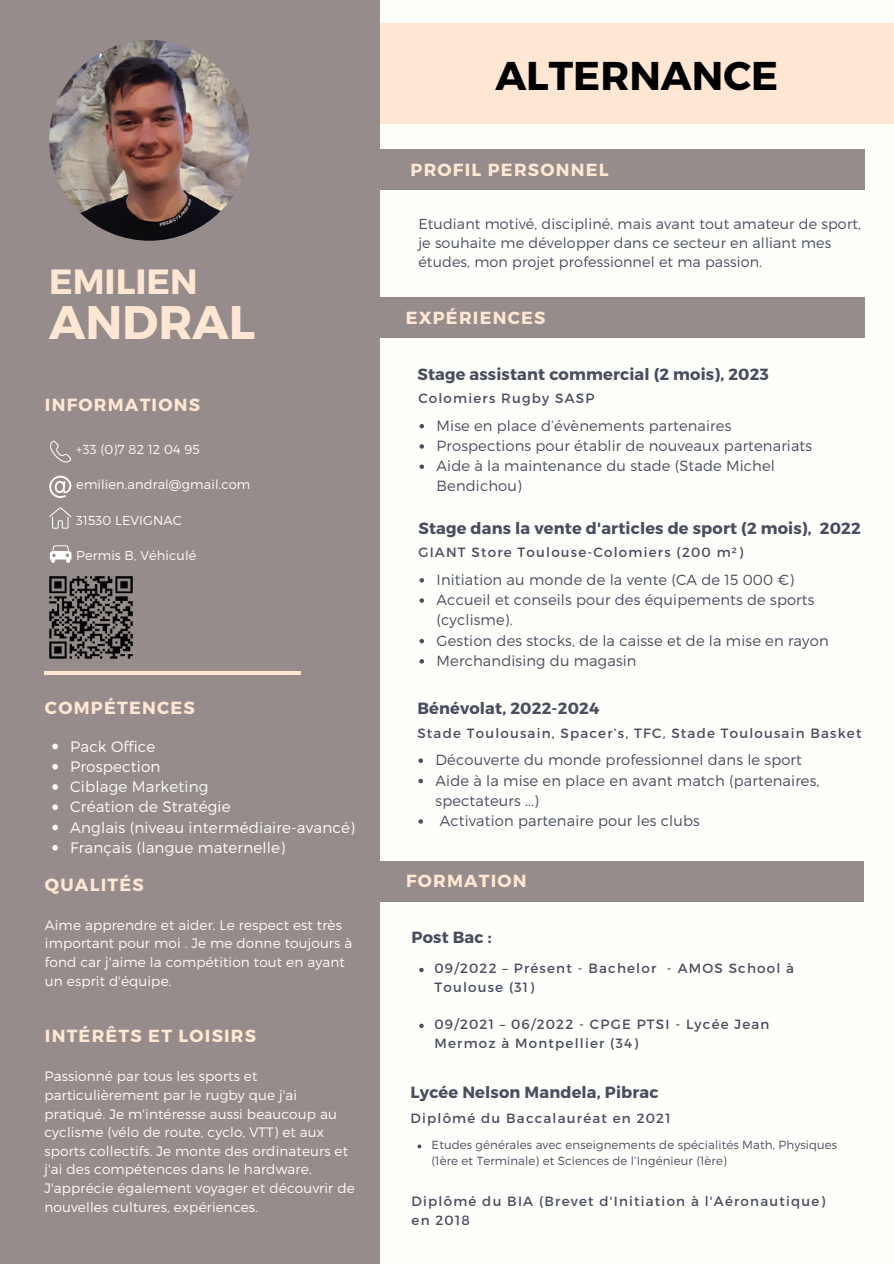
<style>
.page{position:relative;width:894px;height:1264px;background:#fff}
.page>*{position:absolute;margin:0;border:0;box-sizing:border-box;transform-origin:0 0}
.t1{font:700 46.95px "Montserrat";color:#ffe7d4}
.t2{font:700 40.05px "Montserrat";color:#000}
.t3{font:700 34.95px "Montserrat";color:#ffe7d4}
.t4{font:700 17.55px "Montserrat";letter-spacing:.07em;color:#ffe7d4}
.t5{font:700 16.2px "Montserrat";letter-spacing:.01em;color:#494e5f}
.t6{font:300 15.15px "Montserrat";letter-spacing:.01em;color:#fefefa}
.t7{font:300 14.7px/20.2px "Montserrat";letter-spacing:.01em;color:#494e5f}
.t8{font:300 14.4px/19.2px "Montserrat";letter-spacing:.01em;color:#494e5f}
.t9{font:300 13.65px/18.6px "Montserrat";letter-spacing:.01em;color:#fefefa}
.t10{font:13.35px/18.6px "Montserrat";letter-spacing:.09em;color:#494e5f}
.t11{font:300 12.9px "Montserrat";letter-spacing:.01em;color:#fefefa}
.t12{font:300 11.7px/15.6px "Montserrat";letter-spacing:.01em;color:#494e5f}
</style>
<div class="page">
<div style="left:0;top:0;width:893px;height:1263px;background:#fefefa"></div>
<div style="left:318px;top:298px;width:546px;height:40px;background:#968c8b"></div>
<div style="left:357px;top:24px;width:536px;height:100px;background:#ffe7d4"></div>
<div style="left:0;top:0;width:379px;height:1263px;background:#968c8b"></div>
<hr style="left:44px;top:671px;width:257px;height:3px;background:#ffe7d4">
<div style="left:317px;top:860px;width:546px;height:41px;background:#968c8b"></div>
<img style="left:49px;top:40px;width:201px;height:201px;border-radius:50%">
<div style="left:332px;top:150px;width:532px;height:40px;background:#968c8b"></div>
<svg style="left:50px;top:440px;width:22px;height:22px"></svg>
<svg style="left:49px;top:475px;width:23px;height:23px"></svg>
<svg style="left:49px;top:507px;width:22px;height:21px"></svg>
<svg style="left:50px;top:545px;width:21px;height:18px"></svg>
<svg style="left:419px;top:967px;width:4px;height:5px"></svg>
<svg style="left:419px;top:1023px;width:4px;height:5px"></svg>
<svg style="left:417px;top:1144px;width:4px;height:4px"></svg>
<svg style="left:52px;top:743px;width:6px;height:6px"></svg>
<svg style="left:52px;top:764px;width:6px;height:5px"></svg>
<svg style="left:52px;top:784px;width:6px;height:5px"></svg>
<svg style="left:52px;top:804px;width:6px;height:6px"></svg>
<svg style="left:52px;top:824px;width:6px;height:6px"></svg>
<svg style="left:52px;top:845px;width:6px;height:5px"></svg>
<svg style="left:419px;top:578px;width:5px;height:4px"></svg>
<svg style="left:419px;top:598px;width:5px;height:5px"></svg>
<svg style="left:419px;top:639px;width:5px;height:4px"></svg>
<svg style="left:419px;top:659px;width:5px;height:4px"></svg>
<svg style="left:419px;top:424px;width:5px;height:4px"></svg>
<svg style="left:419px;top:444px;width:5px;height:4px"></svg>
<svg style="left:419px;top:464px;width:5px;height:5px"></svg>
<svg style="left:418px;top:758px;width:5px;height:5px"></svg>
<svg style="left:418px;top:778px;width:5px;height:5px"></svg>
<svg style="left:418px;top:819px;width:5px;height:4px"></svg>
<img style="left:50px;top:576px;width:82px;height:82px">
<h3 class="t3" style="left:49px;top:258px;width:150px">EMILIEN</h3>
<h3 class="t1" style="left:49px;top:291px;width:207px">ANDRAL</h3>
<p class="t4" style="left:45px;top:394px;width:156px">INFORMATIONS</p>
<p class="t11" style="left:76px;top:441px;width:125px">+33 (0)7 82 12 04 95</p>
<p class="t11" style="left:76px;top:476px;width:176px">emilien.andral@gmail.com</p>
<p class="t11" style="left:76px;top:511px;width:107px">31530 LEVIGNAC</p>
<p class="t11" style="left:76px;top:547px;width:121px">Permis B, Véhiculé</p>
<p class="t4" style="left:45px;top:696px;width:151px">COMPÉTENCES</p>
<h5 class="t6" style="left:70px;top:736px;width:87px">Pack Office</h5>
<h1 class="t6" style="left:70px;top:756px;width:92px">Prospection</h1>
<h3 class="t6" style="left:70px;top:776px;width:140px">Ciblage Marketing</h3>
<h5 class="t6" style="left:70px;top:797px;width:162px">Création de Stratégie</h5>
<h3 class="t6" style="left:70px;top:817px;width:286px">Anglais (niveau intermédiaire-avancé)</h3>
<h4 class="t6" style="left:70px;top:837px;width:216px">Français (langue maternelle)</h4>
<p class="t4" style="left:45px;top:873px;width:100px">QUALITÉS</p>
<h3 class="t9" style="left:45px;top:915px;width:309px">Aime apprendre et aider. Le respect est très important pour moi . Je me donne toujours à fond car j'aime la compétition tout en ayant un esprit d'équipe.</h3>
<p class="t4" style="left:45px;top:1024px;width:213px">INTÉRÊTS ET LOISIRS</p>
<p class="t9" style="left:44px;top:1066px;width:312px">Passionné par tous les sports et particulièrement par le rugby que j'ai pratiqué. Je m'intéresse aussi beaucoup au cyclisme (vélo de route, cyclo, VTT) et aux sports collectifs. Je monte des ordinateurs et j'ai des compétences dans le hardware.<br>J'apprécie également voyager et découvrir de nouvelles cultures, expériences.</p>
<p class="t2" style="left:495px;top:50px;width:284px">ALTERNANCE</p>
<p class="t4" style="left:410px;top:158px;width:199px">PROFIL PERSONNEL</p>
<p class="t8" style="left:418px;top:214px;width:444px">Etudiant motivé, discipliné, mais avant tout amateur de sport, je souhaite me développer dans ce secteur en alliant mes études, mon projet professionnel et ma passion.</p>
<h2 class="t4" style="left:405px;top:306px;width:141px">EXPÉRIENCES</h2>
<p class="t5" style="left:417px;top:363px;width:353px">Stage assistant commercial (2 mois), 2023</p>
<h4 class="t10" style="left:418px;top:388px;width:178px">Colomiers Rugby SASP</h4>
<p class="t7" style="left:436px;top:414px;width:296px">Mise en place d’évènements partenaires</p>
<p class="t7" style="left:436px;top:435px;width:377px">Prospections pour établir de nouveaux partenariats</p>
<p class="t7" style="left:436px;top:455px;width:340px">Aide à la maintenance du stade (Stade Michel<br>Bendichou)</p>
<p class="t5" style="left:418px;top:517px;width:444px">Stage dans la vente d'articles de sport (2 mois), 2022</p>
<p class="t10" style="left:418px;top:542px;width:326px">GIANT Store Toulouse-Colomiers (200 m²)</p>
<p class="t7" style="left:436px;top:568px;width:359px">Initiation au monde de la vente (CA de 15 000 €)</p>
<p class="t7" style="left:436px;top:589px;width:379px">Accueil et conseils pour des équipements de sports (cyclisme).</p>
<h4 class="t7" style="left:436px;top:629px;width:393px">Gestion des stocks, de la caisse et de la mise en rayon</h4>
<p class="t7" style="left:436px;top:649px;width:201px">Merchandising du magasin</p>
<p class="t5" style="left:417px;top:698px;width:183px">Bénévolat, 2022-2024</p>
<h3 class="t10" style="left:417px;top:723px;width:445px">Stade Toulousain, Spacer’s, TFC, Stade Toulousain Basket</h3>
<h4 class="t7" style="left:435px;top:749px;width:368px">Découverte du monde professionnel dans le sport</h4>
<p class="t7" style="left:435px;top:769px;width:385px">Aide à la mise en place en avant match (partenaires, spectateurs ...)</p>
<p class="t7" style="left:439px;top:810px;width:261px">Activation partenaire pour les clubs</p>
<p class="t4" style="left:406px;top:869px;width:122px">FORMATION</p>
<h6 class="t5" style="left:411px;top:926px;width:81px">Post Bac :</h6>
<p class="t10" style="left:434px;top:958px;width:361px">09/2022 – Présent - Bachelor - AMOS School à<br>Toulouse (31)</p>
<p class="t10" style="left:434px;top:1014px;width:336px">09/2021 – 06/2022 - CPGE PTSI - Lycée Jean<br>Mermoz à Montpellier (34)</p>
<h3 class="t5" style="left:410px;top:1081px;width:249px">Lycée Nelson Mandela, Pibrac</h3>
<p class="t12" style="left:431px;top:1136px;width:407px">Etudes générales avec enseignements de spécialités Math, Physiques (1ère et Terminale) et Sciences de l’Ingénieur (1ère)</p>
<p class="t10" style="left:410px;top:1108px;width:261px">Diplômé du Baccalauréat en 2021</p>
<h5 class="t10" style="left:411px;top:1191px;width:415px">Diplômé du BIA (Brevet d'Initiation à l'Aéronautique) en 2018</h5>
</div>
